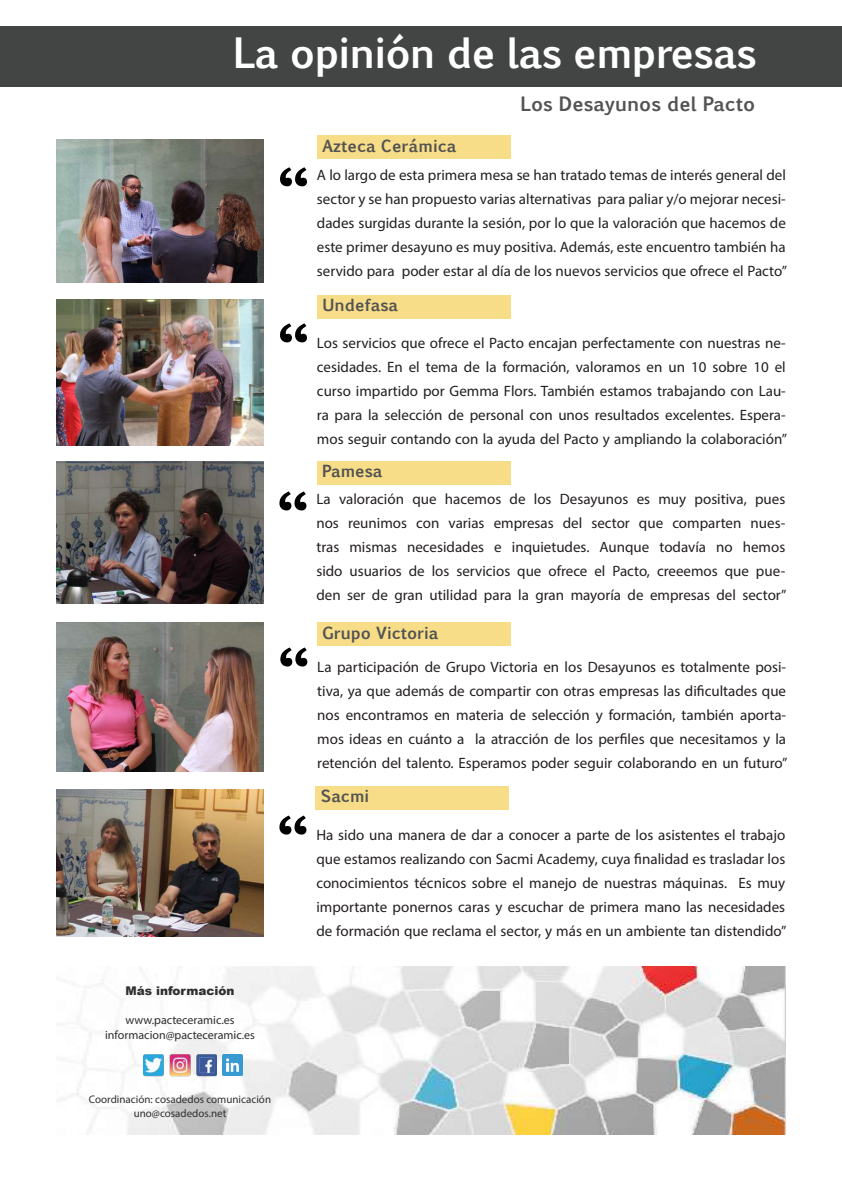
<style>
.page{position:relative;width:842px;height:1191px;background:#fff}
.page>*{position:absolute;margin:0;border:0;box-sizing:border-box;transform-origin:0 0}
.t1{font:700 70px "Euphemia UCAS";color:#000}
.t2{font:700 40px "Euphemia UCAS";letter-spacing:-.02em;color:#fff}
.t3{font:700 19px "Euphemia UCAS";color:#535353}
.t4{font:700 16px "Euphemia UCAS";color:#535353}
.t5{font:15px/24px "Myriad Pro";color:#231f20;text-align:justify}
.t6{font:12px/14.4px "Myriad Pro";color:#2e2f2e;text-align:center}
.t7{font:900 12px "Arial";color:#2e2f2e}
.t8{font:11px/13.2px "Myriad Pro";color:#2e2f2e;text-align:center}
</style>
<div class="page">
<img style="left:60px;top:967px;width:725px;height:167px">
<img style="left:143px;top:1050px;width:74px;height:29px">
<div style="left:0;top:26px;width:842px;height:61px;background:#434545"></div>
<img style="left:222px;top:1054px;width:21px;height:21px">
<img style="left:57px;top:140px;width:207px;height:142px">
<img style="left:57px;top:299px;width:207px;height:146px">
<img style="left:57px;top:623px;width:207px;height:149px">
<img style="left:57px;top:789px;width:207px;height:147px">
<div style="left:317px;top:136px;width:193px;height:23px;background:#f7dd87"></div>
<div style="left:317px;top:295px;width:194px;height:23px;background:#f7dd87"></div>
<div style="left:317px;top:623px;width:193px;height:23px;background:#f7dd87"></div>
<div style="left:316px;top:786px;width:193px;height:23px;background:#f7dd87"></div>
<div style="left:317px;top:461px;width:193px;height:23px;background:#f7dd87"></div>
<img style="left:57px;top:461px;width:207px;height:143px">
<h2 class="t2" style="left:233px;top:23px;width:525px">La opinión de las empresas</h2>
<p class="t3" style="left:520px;top:89px;width:236px">Los Desayunos del Pacto</p>
<p class="t7" style="left:125px;top:982px;width:111px">Más información</p>
<p class="t6" style="left:105px;top:1012px;width:151px">www.pacteceramic.es informacion@pacteceramic.es</p>
<h1 class="t1" style="left:278px;top:149px;width:33px">“</h1>
<h1 class="t1" style="left:278px;top:305px;width:33px">“</h1>
<h1 class="t1" style="left:277px;top:473px;width:33px">“</h1>
<h1 class="t1" style="left:278px;top:629px;width:33px">“</h1>
<h1 class="t1" style="left:277px;top:797px;width:33px">“</h1>
<p class="t4" style="left:322px;top:134px;width:136px">Azteca Cerámica</p>
<p class="t5" style="left:317px;top:163px;width:472px">A lo largo de esta primera mesa se han tratado temas de interés general del sector y se han propuesto varias alternativas para paliar y/o mejorar necesi&shy;dades surgidas durante la sesión, por lo que la valoración que hacemos de este primer desayuno es muy positiva. Además, este encuentro también ha servido para poder estar al día de los nuevos servicios que ofrece el Pacto”</p>
<p class="t4" style="left:323px;top:293px;width:77px">Undefasa</p>
<p class="t5" style="left:317px;top:331px;width:472px">Los servicios que ofrece el Pacto encajan perfectamente con nuestras ne&shy;cesidades. En el tema de la formación, valoramos en un 10 sobre 10 el curso impartido por Gemma Flors. También estamos trabajando con Lau&shy;ra para la selección de personal con unos resultados excelentes. Espera&shy;mos seguir contando con la ayuda del Pacto y ampliando la colaboración”</p>
<p class="t4" style="left:322px;top:459px;width:62px">Pamesa</p>
<p class="t5" style="left:316px;top:487px;width:472px">La valoración que hacemos de los Desayunos es muy positiva, pues nos reunimos con varias empresas del sector que comparten nues&shy;tras mismas necesidades e inquietudes. Aunque todavía no hemos sido usuarios de los servicios que ofrece el Pacto, creeemos que pue&shy;den ser de gran utilidad para la gran mayoría de empresas del sector”</p>
<p class="t4" style="left:322px;top:621px;width:118px">Grupo Victoria</p>
<p class="t5" style="left:317px;top:655px;width:472px">La participación de Grupo Victoria en los Desayunos es totalmente posi&shy;tiva, ya que además de compartir con otras empresas las dificultades que nos encontramos en materia de selección y formación, también aporta&shy;mos ideas en cuánto a la atracción de los perfiles que necesitamos y la retención del talento. Esperamos poder seguir colaborando en un futuro”</p>
<p class="t4" style="left:321px;top:783px;width:50px">Sacmi</p>
<p class="t5" style="left:316px;top:823px;width:472px">Ha sido una manera de dar a conocer a parte de los asistentes el trabajo que estamos realizando con Sacmi Academy, cuya finalidad es trasladar los conocimientos técnicos sobre el manejo de nuestras máquinas. Es muy importante ponernos caras y escuchar de primera mano las necesidades de formación que reclama el sector, y más en un ambiente tan distendido”</p>
<p class="t8" style="left:89px;top:1093px;width:184px">Coordinación: cosadedos comunicación uno@cosadedos.net</p>
</div>
